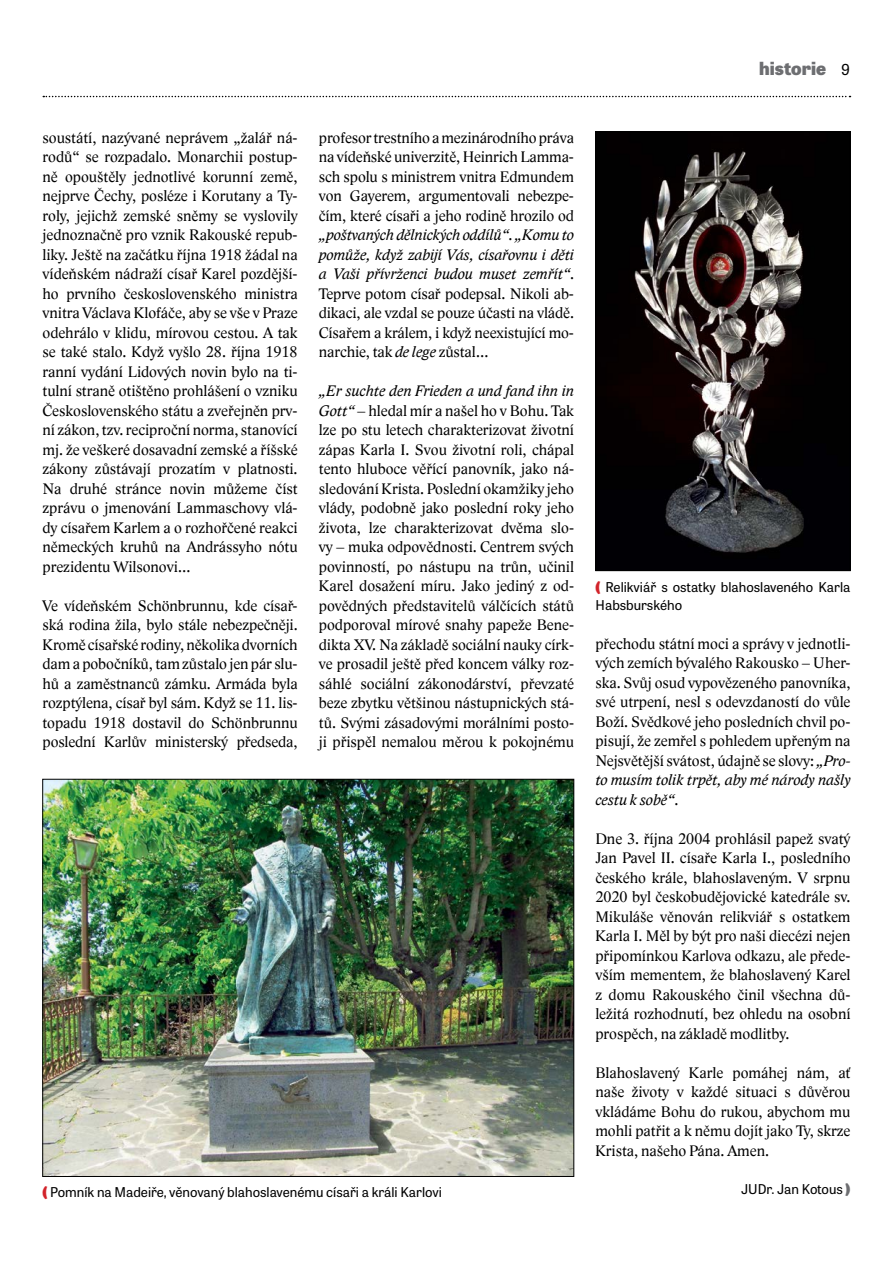
<style>
.page{position:relative;width:893px;height:1263px;background:#fff}
.page>*{position:absolute;margin:0;border:0;box-sizing:border-box;transform-origin:0 0}
.t1{font:800 18px "Tablet Gothic";color:#6d6e71}
.t2{font:15.75px/19.5px "Lido STFCE";color:#000;text-align:justify}
.t3{font:13.5px/18px "Tablet Gothic";color:#000}
.s1{font-weight:400;font-size:15px;color:#000}
.s2{font-style:italic}
.s3{font-weight:800;color:#d2232a}
.s4{font-weight:800;color:#6d6e71}
</style>
<div class="page">
<svg style="left:43px;top:96px;width:807px;height:1px"></svg>
<img style="left:45px;top:781px;width:527px;height:394px">
<img style="left:598px;top:134px;width:250px;height:435px">
<div style="left:596px;top:132px;width:254px;height:439px;border:1px solid #000"></div>
<p class="t1" style="left:759px;top:55px;width:92px">historie <span class="s1">9</span></p>
<p class="t2" style="left:43px;top:128px;width:257px">soustátí, nazývané neprávem „žalář ná&shy;rodů“ se rozpadalo. Monarchii postup&shy;ně opouštěly jednotlivé korunní země, nejprve Čechy, posléze i Korutany a Ty&shy;roly, jejichž zemské sněmy se vyslovily jednoznačně pro vznik Rakouské repub&shy;liky. Ještě na začátku října 1918 žádal na vídeňském nádraží císař Karel pozdější&shy;ho prvního československého ministra vnitra Václava Klofáče, aby se vše v Praze odehrálo v klidu, mírovou cestou. A tak se také stalo. Když vyšlo 28. října 1918 ranní vydání Lidových novin bylo na ti&shy;tulní straně otištěno prohlášení o vzniku Československého státu a zveřejněn prv&shy;ní zákon, tzv. reciproční norma, stanovící mj. že veškeré dosavadní zemské a říšské zákony zůstávají prozatím v platnosti.<br>Na druhé stránce novin můžeme číst zprávu o jmenování Lammaschovy vlá&shy;dy císařem Karlem a o rozhořčené reakci německých kruhů na Andrássyho nótu prezidentu Wilsonovi…</p>
<p class="t2" style="left:43px;top:596px;width:257px">Ve vídeňském Schönbrunnu, kde císař&shy;ská rodina žila, bylo stále nebezpečněji.<br>Kromě císařské rodiny, několika dvorních dam a pobočníků, tam zůstalo jen pár slu&shy;hů a zaměstnanců zámku. Armáda byla rozptýlena, císař byl sám. Když se 11. lis&shy;topadu 1918 dostavil do Schönbrunnu poslední Karlův ministerský předseda,</p>
<p class="t2" style="left:319px;top:128px;width:257px">profesor trestního amezinárodního práva na vídeňské univerzitě, Heinrich Lamma&shy;sch spolu s ministrem vnitra Edmundem von Gayerem, argumentovali nebezpe&shy;čím, které císaři a jeho rodině hrozilo od <span class="s2">„poštvaných dělnických oddílů“</span>. <span class="s2">„Komu to pomůže, když zabijí Vás, císařovnu i děti a Vaši přívrženci budou muset zemřít“</span>.<br>Teprve potom císař podepsal. Nikoli ab&shy;dikaci, ale vzdal se pouze účasti na vládě.<br>Císařem a králem, i když neexistující mo&shy;narchie, tak <span class="s2">de lege</span> zůstal…</p>
<p class="t2" style="left:319px;top:381px;width:257px"><span class="s2">„Er suchte den Frieden a und fand ihn in Gott“</span> – hledal mír a našel ho v Bohu. Tak lze po stu letech charakterizovat životní zápas Karla I. Svou životní roli, chápal tento hluboce věřící panovník, jako ná&shy;sledování Krista. Poslední okamžiky jeho vlády, podobně jako poslední roky jeho života, lze charakterizovat dvěma slo&shy;vy – muka odpovědnosti. Centrem svých povinností, po nástupu na trůn, učinil Karel dosažení míru. Jako jediný z od&shy;povědných představitelů válčících států podporoval mírové snahy papeže Bene&shy;dikta XV. Na základě sociální nauky círk&shy;ve prosadil ještě před koncem války roz&shy;sáhlé sociální zákonodárství, převzaté beze zbytku většinou nástupnických stá&shy;tů. Svými zásadovými morálními posto&shy;ji přispěl nemalou měrou k pokojnému</p>
<p class="t3" style="left:43px;top:1183px;width:401px"><span class="s3">(</span> Pomník na Madeiře, věnovaný blahoslavenému císaři a králi Karlovi</p>
<p class="t3" style="left:596px;top:577px;width:256px"><span class="s3">(</span> Relikviář s ostatky blahoslaveného Karla<br>Habsburského</p>
<p class="t2" style="left:595px;top:634px;width:257px">přechodu státní moci a správy v jednotli&shy;vých zemích bývalého Rakousko – Uher&shy;ska. Svůj osud vypovězeného panovníka, své utrpení, nesl s odevzdaností do vůle Boží. Svědkové jeho posledních chvil po&shy;pisují, že zemřel s pohledem upřeným na Nejsvětější svátost, údajně se slovy: <span class="s2">„Pro&shy;to musím tolik trpět, aby mé národy našly cestu k sobě“</span>.</p>
<p class="t2" style="left:595px;top:829px;width:257px">Dne 3. října 2004 prohlásil papež svatý Jan Pavel II. císaře Karla I., posledního českého krále, blahoslaveným. V srpnu 2020 byl českobudějovické katedrále sv.<br>Mikuláše věnován relikviář s ostatkem Karla I. Měl by být pro naši diecézi nejen připomínkou Karlova odkazu, ale přede&shy;vším mementem, že blahoslavený Karel z domu Rakouského činil všechna dů&shy;ležitá rozhodnutí, bez ohledu na osobní prospěch, na základě modlitby.</p>
<p class="t2" style="left:595px;top:1063px;width:257px">Blahoslavený Karle pomáhej nám, ať naše životy v každé situaci s důvěrou vkládáme Bohu do rukou, abychom mu mohli patřit a k němu dojít jako Ty, skrze Krista, našeho Pána. Amen.</p>
<p class="t3" style="left:741px;top:1179px;width:111px">JUDr. Jan Kotous <span class="s4">)</span></p>
</div>
